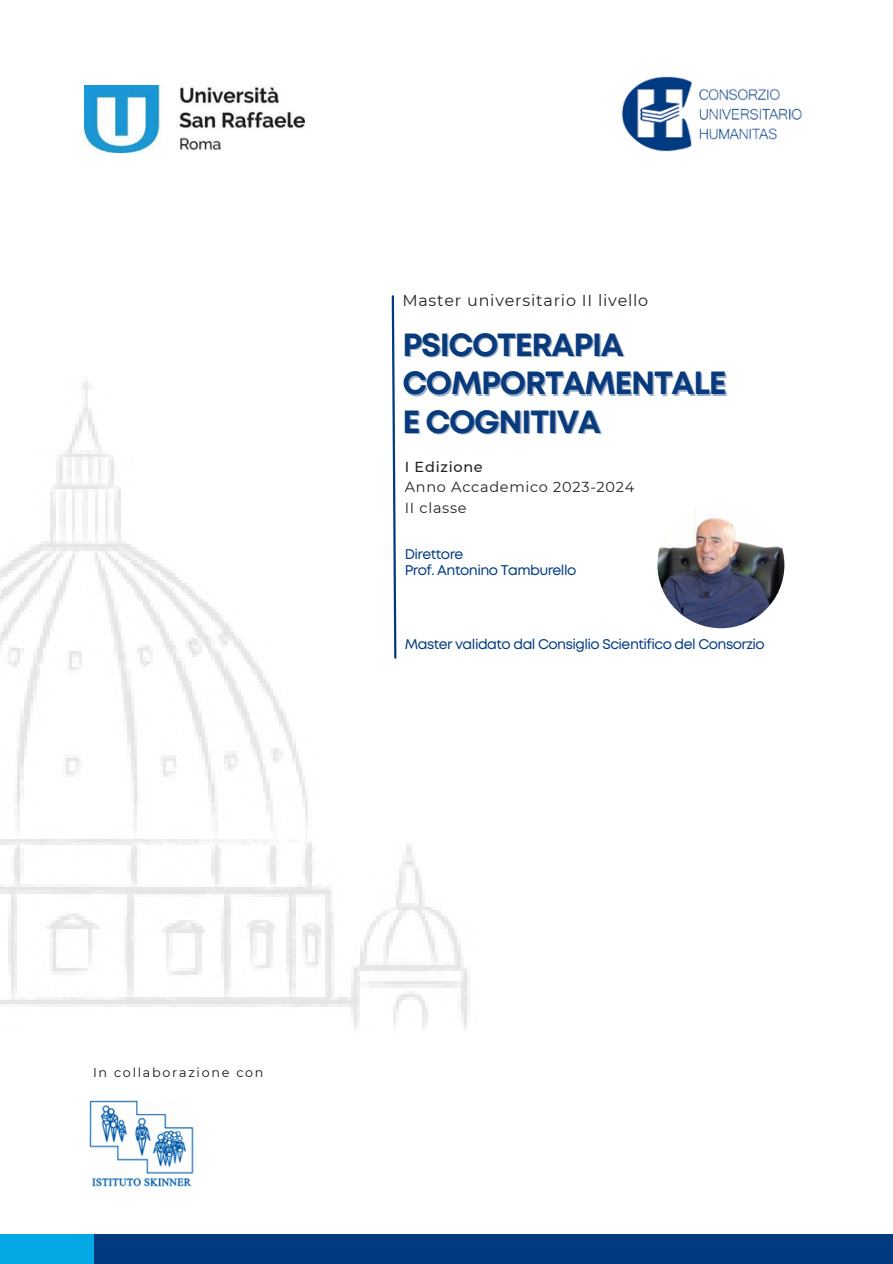
<style>
.page{position:relative;width:893px;height:1264px;background:#fff}
.page>*{position:absolute;margin:0;border:0;box-sizing:border-box;transform-origin:0 0}
.t1{font:700 32.1px/38.2px "Mont";letter-spacing:-.035em;color:#093a7c}
.t2{font:15.9px "Montserrat";letter-spacing:.05em;color:#222}
.t3{font:14.4px "Montserrat";letter-spacing:.05em;color:#222}
.t4{font:500 14.4px "Montserrat";letter-spacing:.05em;color:#222}
.t5{font:14.1px "Mont";letter-spacing:-.04em;color:#013a81}
.t6{font:12.75px "Montserrat";letter-spacing:.135em;color:#1b1718}
</style>
<div class="page">
<img style="left:0;top:382px;width:470px;height:648px">
<div style="left:49px;top:1233px;width:843px;height:30px;background:#013a81"></div>
<div style="left:0;top:1233px;width:93px;height:30px;background:#04a8e5"></div>
<img style="left:621px;top:76px;width:182px;height:76px">
<img style="left:84px;top:85px;width:221px;height:67px">
<img style="left:89px;top:1100px;width:105px;height:87px">
<svg style="left:390px;top:295px;width:7px;height:365px"></svg>
<img style="left:657px;top:501px;width:127px;height:127px;border-radius:50%">
<p class="t2" style="left:402px;top:291px;width:247px">Master universitario II livello</p>
<p class="t1" style="left:402px;top:328px;width:326px">PSICOTERAPIA<br>COMPORTAMENTALE</p>
<p class="t1" style="left:402px;top:404px;width:200px">E COGNITIVA</p>
<p class="t4" style="left:405px;top:458px;width:79px">I Edizione</p>
<p class="t3" style="left:405px;top:478px;width:231px">Anno Accademico 2023-2024</p>
<p class="t3" style="left:405px;top:499px;width:63px">II classe</p>
<p class="t5" style="left:405px;top:549px;width:60px">Direttore</p>
<p class="t5" style="left:405px;top:564px;width:173px">Prof. Antonino Tamburello</p>
<p class="t5" style="left:405px;top:638px;width:361px">Master validato dal Consiglio Scientifico del Consorzio</p>
<p class="t6" style="left:93px;top:1064px;width:172px">In collaborazione con</p>
</div>
